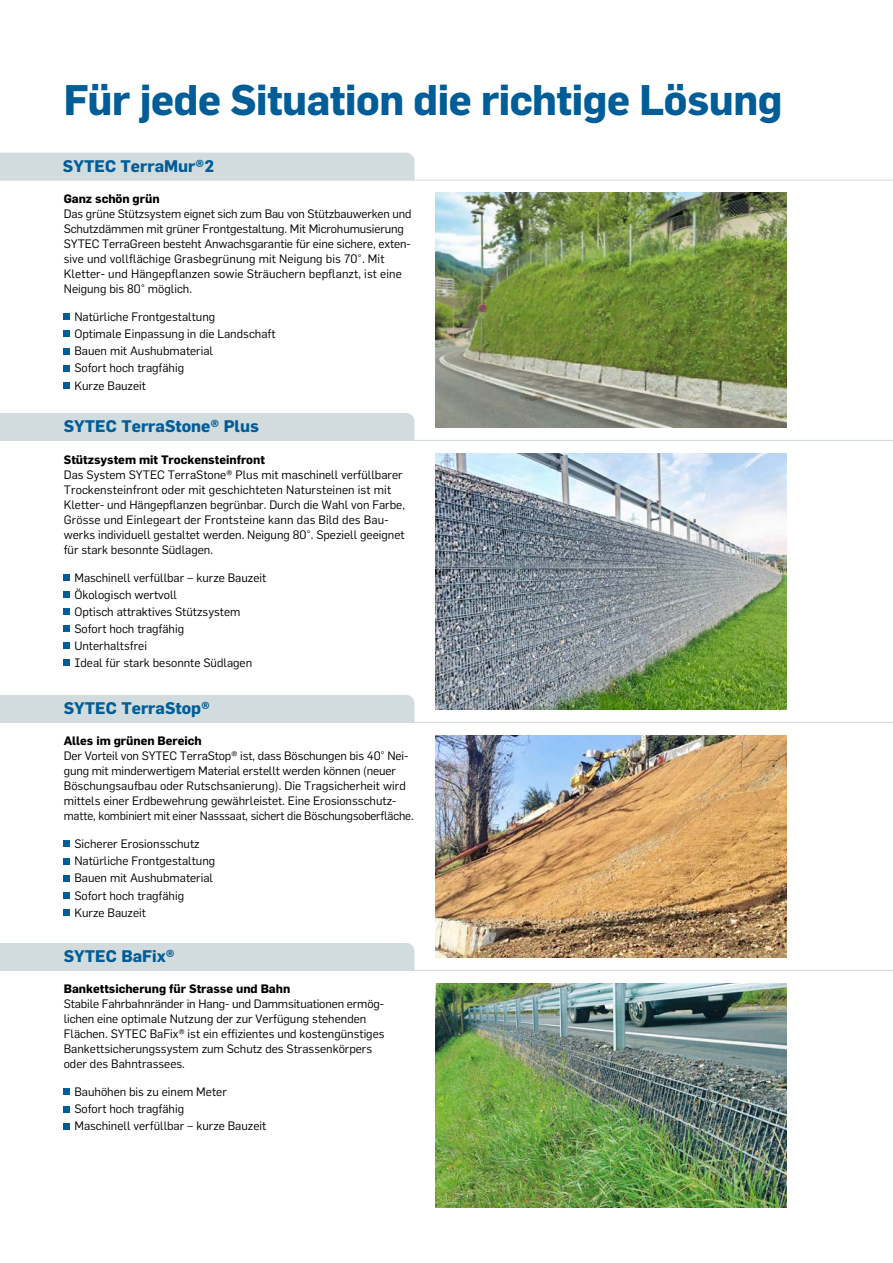
<style>
.page{position:relative;width:893px;height:1263px;background:#fff}
.page>*{position:absolute;margin:0;border:0;box-sizing:border-box;transform-origin:0 0}
.Headline_28pt_bold_b{font:700 42px "Flama";letter-spacing:-.01em;color:#005d97}
.Register_11pt_bold_b{font:700 16.5px "Flama";color:#005d97}
.Fliesstext_8pt{font:12px/15px "Flama";color:#000}
.Aufzählung_8pt{font:12px "Flama";color:#000}
.s1{font-weight:700}
</style>
<div class="page">
<img style="left:436px;top:983px;width:351px;height:225px">
<img style="left:436px;top:193px;width:351px;height:235px">
<img style="left:436px;top:453px;width:351px;height:256px">
<div style="left:0;top:153px;width:415px;height:27px;background:#d2dcdf"></div>
<hr style="left:0;top:180px;width:893px;height:1px;background:#d2dcdf">
<div style="left:0;top:695px;width:415px;height:27px;background:#d2dcdf"></div>
<hr style="left:0;top:722px;width:893px;height:1px;background:#d2dcdf">
<div style="left:0;top:943px;width:415px;height:27px;background:#d2dcdf"></div>
<hr style="left:0;top:970px;width:893px;height:1px;background:#d2dcdf">
<div style="left:0;top:413px;width:415px;height:27px;background:#d2dcdf"></div>
<hr style="left:0;top:440px;width:893px;height:1px;background:#d2dcdf">
<img style="left:436px;top:735px;width:351px;height:223px">
<svg style="left:64px;top:314px;width:6px;height:6px"></svg>
<svg style="left:64px;top:331px;width:6px;height:6px"></svg>
<svg style="left:64px;top:348px;width:6px;height:6px"></svg>
<svg style="left:64px;top:365px;width:6px;height:6px"></svg>
<svg style="left:64px;top:382px;width:6px;height:6px"></svg>
<svg style="left:64px;top:574px;width:6px;height:6px"></svg>
<div style="left:64px;top:591px;width:6px;height:7px;background:#005d97"></div>
<div style="left:64px;top:608px;width:6px;height:7px;background:#005d97"></div>
<div style="left:64px;top:625px;width:6px;height:7px;background:#005d97"></div>
<svg style="left:64px;top:643px;width:6px;height:6px"></svg>
<svg style="left:64px;top:660px;width:6px;height:6px"></svg>
<svg style="left:64px;top:841px;width:6px;height:6px"></svg>
<svg style="left:64px;top:858px;width:6px;height:6px"></svg>
<svg style="left:64px;top:875px;width:6px;height:6px"></svg>
<svg style="left:64px;top:892px;width:6px;height:6px"></svg>
<div style="left:64px;top:909px;width:6px;height:7px;background:#005d97"></div>
<svg style="left:64px;top:1089px;width:6px;height:6px"></svg>
<svg style="left:64px;top:1106px;width:6px;height:6px"></svg>
<svg style="left:64px;top:1123px;width:6px;height:6px"></svg>
<p class="Headline_28pt_bold_b" style="left:64px;top:74px;width:720px">Für jede Situation die richtige Lösung</p>
<p class="Register_11pt_bold_b" style="left:63px;top:156px;width:153px">SYTEC TerraMur®2</p>
<p class="Fliesstext_8pt" style="left:64px;top:191px;width:349px"><span class="s1">Ganz schön grün<br></span>Das grüne Stützsystem eignet sich zum Bau von Stützbauwerken und Schutzdämmen mit grüner Frontgestaltung. Mit Microhumusierung SYTEC TerraGreen besteht Anwachsgarantie für eine sichere, exten-- sive und vollflächige Grasbegrünung mit Neigung bis 70°. Mit Kletter- und Hängepflanzen sowie Sträuchern bepflanzt, ist eine Neigung bis 80° möglich.</p>
<p class="Aufzählung_8pt" style="left:74px;top:310px;width:142px">Natürliche Frontgestaltung</p>
<p class="Aufzählung_8pt" style="left:74px;top:327px;width:203px">Optimale Einpassung in die Landschaft</p>
<p class="Aufzählung_8pt" style="left:74px;top:344px;width:140px">Bauen mit Aushubmaterial</p>
<p class="Aufzählung_8pt" style="left:74px;top:361px;width:111px">Sofort hoch tragfähig</p>
<p class="Aufzählung_8pt" style="left:74px;top:378px;width:73px">Kurze Bauzeit</p>
<p class="Register_11pt_bold_b" style="left:64px;top:416px;width:197px">SYTEC TerraStone® Plus</p>
<p class="Fliesstext_8pt" style="left:64px;top:452px;width:343px"><span class="s1">Stützsystem mit Trockensteinfront<br></span>Das System SYTEC TerraStone® Plus mit maschinell verfüllbarer Trockensteinfront oder mit geschichteten Natursteinen ist mit Kletter- und Hängepflanzen begrünbar. Durch die Wahl von Farbe, Grösse und Einlegeart der Frontsteine kann das Bild des Bau&shy;werks individuell gestaltet werden. Neigung 80°. Speziell geeignet für stark besonnte Südlagen.</p>
<p class="Aufzählung_8pt" style="left:74px;top:570px;width:193px">Maschinell verfüllbar – kurze Bauzeit</p>
<p class="Aufzählung_8pt" style="left:74px;top:587px;width:104px">Ökologisch wertvoll</p>
<p class="Aufzählung_8pt" style="left:74px;top:604px;width:168px">Optisch attraktives Stützsystem</p>
<p class="Aufzählung_8pt" style="left:74px;top:622px;width:111px">Sofort hoch tragfähig</p>
<p class="Aufzählung_8pt" style="left:74px;top:639px;width:74px">Unterhaltsfrei</p>
<p class="Aufzählung_8pt" style="left:74px;top:656px;width:179px">Ideal für stark besonnte Südlagen</p>
<p class="Register_11pt_bold_b" style="left:64px;top:698px;width:148px">SYTEC TerraStop®</p>
<p class="Fliesstext_8pt" style="left:64px;top:733px;width:351px"><span class="s1">Alles im grünen Bereich<br></span>Der Vorteil von SYTEC TerraStop® ist, dass Böschungen bis 40° Nei&shy;gung mit minderwertigem Material erstellt werden können (neuer Böschungsaufbau oder Rutschsanierung). Die Tragsicherheit wird mittels einer Erdbewehrung gewährleistet. Eine Erosionsschutz--- matte, kombiniert mit einer Nasssaat, sichert die Böschungsoberfläche.</p>
<p class="Aufzählung_8pt" style="left:74px;top:837px;width:127px">Sicherer Erosionsschutz</p>
<p class="Aufzählung_8pt" style="left:74px;top:854px;width:142px">Natürliche Frontgestaltung</p>
<p class="Aufzählung_8pt" style="left:74px;top:871px;width:140px">Bauen mit Aushubmaterial</p>
<p class="Aufzählung_8pt" style="left:74px;top:888px;width:111px">Sofort hoch tragfähig</p>
<p class="Aufzählung_8pt" style="left:74px;top:905px;width:73px">Kurze Bauzeit</p>
<p class="Register_11pt_bold_b" style="left:64px;top:946px;width:112px">SYTEC BaFix®</p>
<p class="Fliesstext_8pt" style="left:64px;top:981px;width:322px"><span class="s1">Bankettsicherung für Strasse und Bahn<br></span>Stabile Fahrbahnränder in Hang- und Dammsituationen ermög&shy;lichen eine optimale Nutzung der zur Verfügung stehenden Flächen. SYTEC BaFix® ist ein effizientes und kostengünstiges Bankettsicherungssystem zum Schutz des Strassenkörpers oder des Bahntrassees.</p>
<p class="Aufzählung_8pt" style="left:74px;top:1085px;width:154px">Bauhöhen bis zu einem Meter</p>
<p class="Aufzählung_8pt" style="left:74px;top:1102px;width:111px">Sofort hoch tragfähig</p>
<p class="Aufzählung_8pt" style="left:74px;top:1119px;width:193px">Maschinell verfüllbar – kurze Bauzeit</p>
</div>
